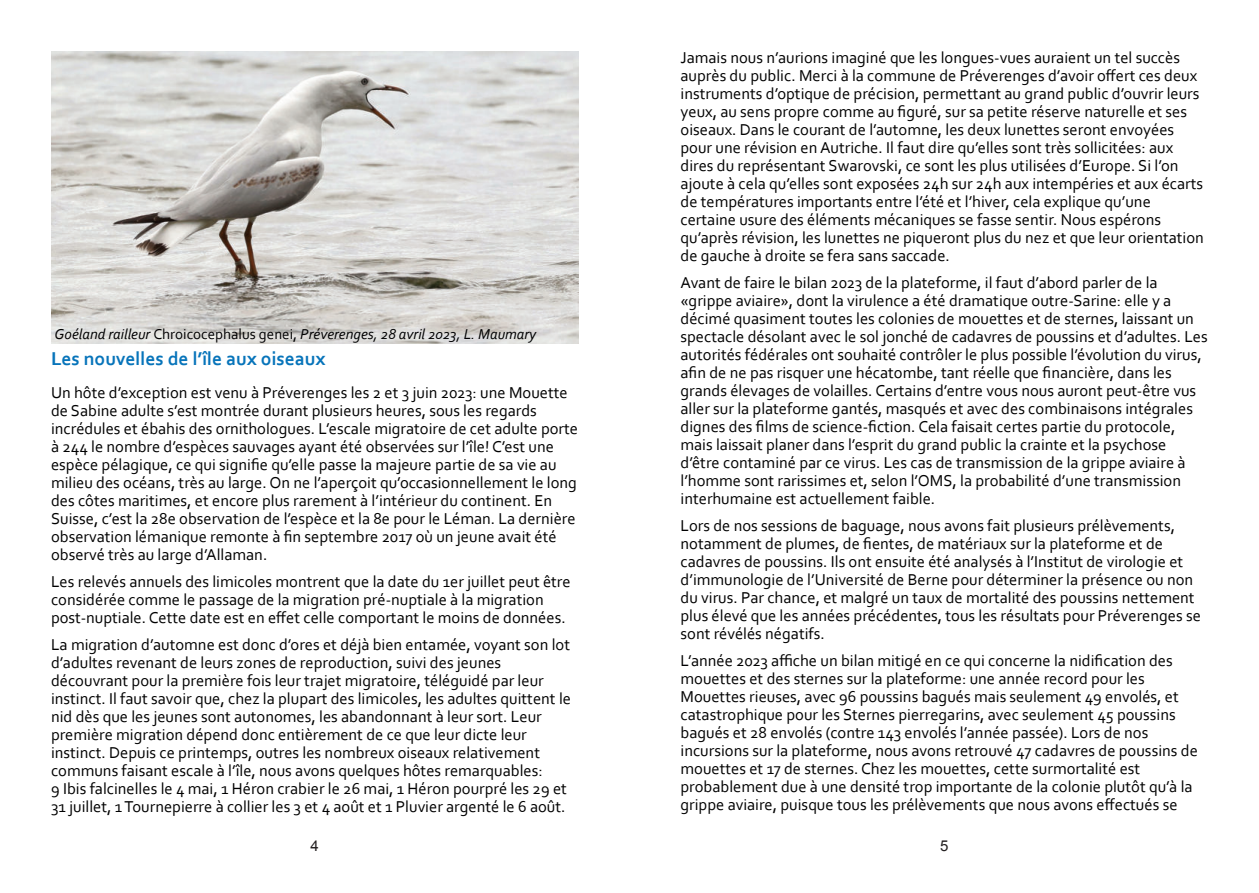
<style>
.page{position:relative;width:1259px;height:893px;background:#fff}
.page>*{position:absolute;margin:0;border:0;box-sizing:border-box;transform-origin:0 0}
.t1{font:700 19.5px "Corbel";color:#0774ba}
.t2{font:16.5px/18px "Corbel";color:#000001}
.t3{font:italic 15px "Corbel";color:#000001}
.t4{font:15px "Arial";color:#231f20}
.s1{font-style:normal}
</style>
<div class="page">
<img style="left:51px;top:51px;width:527px;height:293px">
<p class="t3" style="left:55px;top:324px;width:483px">Goéland railleur <span class="s1">Chroicocephalus genei,</span> Préverenges, 28 avril 2023, L. Maumary</p>
<p class="t1" style="left:51px;top:347px;width:276px">Les nouvelles de l’île aux oiseaux</p>
<p class="t2" style="left:51px;top:383px;width:528px">Un hôte d’exception est venu à Préverenges les 2 et 3 juin 2023: une Mouette de Sabine adulte s’est montrée durant plusieurs heures, sous les regards incrédules et ébahis des ornithologues. L’escale migratoire de cet adulte porte à 244 le nombre d’espèces sauvages ayant été observées sur l’île! C’est une espèce pélagique, ce qui signifie qu’elle passe la majeure partie de sa vie au milieu des océans, très au large. On ne l’aperçoit qu’occasionnellement le long des côtes maritimes, et encore plus rarement à l’intérieur du continent. En Suisse, c’est la 28e observation de l’espèce et la 8e pour le Léman. La dernière observation lémanique remonte à fin septembre 2017 où un jeune avait été observé très au large d’Allaman.</p>
<p class="t2" style="left:51px;top:572px;width:521px">Les relevés annuels des limicoles montrent que la date du 1er juillet peut être considérée comme le passage de la migration pré-nuptiale à la migration post-nuptiale. Cette date est en effet celle comportant le moins de données.</p>
<p class="t2" style="left:51px;top:635px;width:521px">La migration d’automne est donc d’ores et déjà bien entamée, voyant son lot d’adultes revenant de leurs zones de reproduction, suivi des jeunes découvrant pour la première fois leur trajet migratoire, téléguidé par leur instinct. Il faut savoir que, chez la plupart des limicoles, les adultes quittent le nid dès que les jeunes sont autonomes, les abandonnant à leur sort. Leur première migration dépend donc entièrement de ce que leur dicte leur instinct. Depuis ce printemps, outres les nombreux oiseaux relativement communs faisant escale à l’île, nous avons quelques hôtes remarquables:<br>9 Ibis falcinelles le 4 mai, 1 Héron crabier le 26 mai, 1 Héron pourpré les 29 et 31 juillet, 1 Tournepierre à collier les 3 et 4 août et 1 Pluvier argenté le 6 août.</p>
<p class="t2" style="left:680px;top:48px;width:525px">Jamais nous n’aurions imaginé que les longues-vues auraient un tel succès auprès du public. Merci à la commune de Préverenges d’avoir offert ces deux instruments d’optique de précision, permettant au grand public d’ouvrir leurs yeux, au sens propre comme au figuré, sur sa petite réserve naturelle et ses oiseaux. Dans le courant de l’automne, les deux lunettes seront envoyées pour une révision en Autriche. Il faut dire qu’elles sont très sollicitées: aux dires du représentant Swarovski, ce sont les plus utilisées d’Europe. Si l’on ajoute à cela qu’elles sont exposées 24h sur 24h aux intempéries et aux écarts de températures importants entre l’été et l’hiver, cela explique qu’une certaine usure des éléments mécaniques se fasse sentir. Nous espérons qu’après révision, les lunettes ne piqueront plus du nez et que leur orientation de gauche à droite se fera sans saccade.</p>
<p class="t2" style="left:680px;top:273px;width:529px">Avant de faire le bilan 2023 de la plateforme, il faut d’abord parler de la «grippe aviaire», dont la virulence a été dramatique outre-Sarine: elle y a décimé quasiment toutes les colonies de mouettes et de sternes, laissant un spectacle désolant avec le sol jonché de cadavres de poussins et d’adultes. Les autorités fédérales ont souhaité contrôler le plus possible l’évolution du virus, afin de ne pas risquer une hécatombe, tant réelle que financière, dans les grands élevages de volailles. Certains d’entre vous nous auront peut-être vus aller sur la plateforme gantés, masqués et avec des combinaisons intégrales dignes des films de science-fiction. Cela faisait certes partie du protocole, mais laissait planer dans l’esprit du grand public la crainte et la psychose d’être contaminé par ce virus. Les cas de transmission de la grippe aviaire à l’homme sont rarissimes et, selon l’OMS, la probabilité d’une transmission interhumaine est actuellement faible.</p>
<p class="t2" style="left:680px;top:516px;width:522px">Lors de nos sessions de baguage, nous avons fait plusieurs prélèvements, notamment de plumes, de fientes, de matériaux sur la plateforme et de cadavres de poussins. Ils ont ensuite été analysés à l’Institut de virologie et d’immunologie de l’Université de Berne pour déterminer la présence ou non du virus. Par chance, et malgré un taux de mortalité des poussins nettement plus élevé que les années précédentes, tous les résultats pour Préverenges se sont révélés négatifs.</p>
<p class="t2" style="left:680px;top:651px;width:519px">L’année 2023 affiche un bilan mitigé en ce qui concerne la nidification des mouettes et des sternes sur la plateforme: une année record pour les Mouettes rieuses, avec 96 poussins bagués mais seulement 49 envolés, et catastrophique pour les Sternes pierregarins, avec seulement 45 poussins bagués et 28 envolés (contre 143 envolés l’année passée). Lors de nos incursions sur la plateforme, nous avons retrouvé 47 cadavres de poussins de mouettes et 17 de sternes. Chez les mouettes, cette surmortalité est probablement due à une densité trop importante de la colonie plutôt qu’à la grippe aviaire, puisque tous les prélèvements que nous avons effectués se</p>
<p class="t4" style="left:310px;top:835px;width:10px">4</p>
<p class="t4" style="left:940px;top:835px;width:10px">5</p>
</div>
